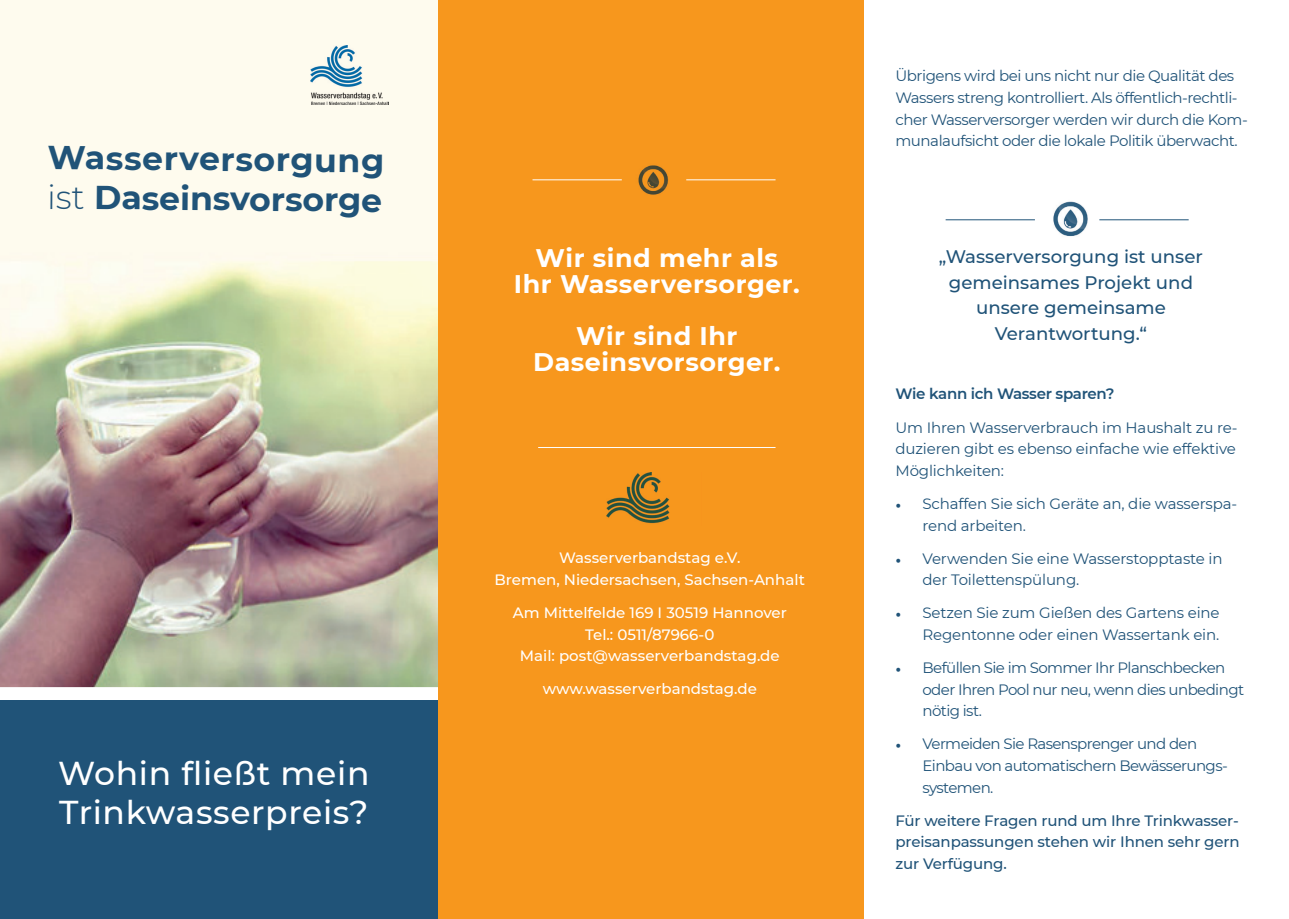
<style>
.page{position:relative;width:1289px;height:919px;background:#fff}
.page>*{position:absolute;margin:0;border:0;box-sizing:border-box;transform-origin:0 0}
.t1{font:700 33px/39.5px "Montserrat";color:#205378}
.t2{font:500 33px/39.6px "Montserrat";letter-spacing:.02em;color:#fff}
.t3{font:700 25.35px/26.1px "Montserrat";letter-spacing:.02em;color:#fff;text-align:center}
.t4{font:500 18.15px/25.3px "Montserrat";color:#205378;text-align:center}
.t5{font:15px/21.6px "Montserrat";letter-spacing:-.03em;color:#205378}
.t6{font:15px/21.6px "Montserrat";letter-spacing:-.01em;color:#205378}
.t7{font:500 15px/21.6px "Montserrat";color:#fff;text-align:center}
.t8{font:500 15px/21.6px "Montserrat";letter-spacing:-.01em;color:#205378;text-align:justify}
.t9{font:600 15px "Montserrat";letter-spacing:-.02em;color:#205378}
.s1{font-weight:300}
.s2{font-family:"Minion Pro"}
</style>
<div class="page">
<div style="left:0;top:701px;width:440px;height:217px;background:#205378"></div>
<img style="left:0;top:0;width:438px;height:687px">
<img style="left:310px;top:45px;width:78px;height:59px">
<div style="left:438px;top:0;width:425px;height:918px;background:#f7971d"></div>
<img style="left:638px;top:165px;width:31px;height:30px">
<hr style="left:538px;top:447px;width:237px;height:1px;background:#fff">
<hr style="left:532px;top:179px;width:90px;height:1px;background:#fff">
<hr style="left:686px;top:179px;width:89px;height:1px;background:#fff">
<img style="left:606px;top:472px;width:64px;height:52px">
<img style="left:1053px;top:201px;width:35px;height:36px">
<hr style="left:945px;top:219px;width:89px;height:1px;background:#205378">
<hr style="left:1099px;top:219px;width:89px;height:1px;background:#205378">
<h1 class="t1" style="left:48px;top:135px;width:338px;rotate:1deg">Wasserversorgung <span class="s1">ist</span> Daseinsvorsorge</h1>
<h1 class="t2" style="left:58px;top:752px;width:313px">Wohin fließt mein<br>Trinkwasserpreis?</h1>
<h2 class="t3" style="left:514px;top:243px;width:287px">Wir sind mehr als<br>Ihr Wasserversorger.</h2>
<h2 class="t3" style="left:533px;top:322px;width:249px">Wir sind Ihr<br>Daseinsvorsorger.</h2>
<p class="t7" style="left:494px;top:546px;width:312px">Wasserverbandstag e.V.<br>Bremen, Niedersachsen, Sachsen-Anhalt</p>
<p class="t7" style="left:513px;top:601px;width:275px">Am Mittelfelde 169 I 30519 Hannover<br>Tel.: 0511/87966-0<br>Mail: post@wasserverbandstag.de</p>
<p class="t7" style="left:542px;top:677px;width:216px">www.wasserverbandstag.de</p>
<p class="t5" style="left:895px;top:65px;width:354px">Übrigens wird bei uns nicht nur die Qualität des Wassers streng kontrolliert. Als öffentlich-rechtli&shy;cher Wasserversorger werden wir durch die Kom&shy;munalaufsicht oder die lokale Politik überwacht.</p>
<p class="t4" style="left:939px;top:243px;width:265px">„Wasserversorgung ist unser gemeinsames Projekt und unsere gemeinsame<br>Verantwortung.“</p>
<p class="t9" style="left:895px;top:383px;width:221px">Wie kann ich Wasser sparen?</p>
<p class="t5" style="left:895px;top:416px;width:343px;text-align:justify">Um Ihren Wasserverbrauch im Haushalt zu re&shy;duzieren gibt es ebenso einfache wie effektive Möglichkeiten:</p>
<p class="t6" style="left:922px;top:492px;width:316px;text-indent:-27px"><span class="s2">•</span> Schaffen Sie sich Geräte an, die wasserspa&shy;rend arbeiten.</p>
<p class="t6" style="left:922px;top:547px;width:301px;text-indent:-27px"><span class="s2">•</span> Verwenden Sie eine Wasserstopptaste in der Toilettenspülung.</p>
<p class="t6" style="left:895px;top:601px;width:326px;text-align:right"><span class="s2">•</span> Setzen Sie zum Gießen des Gartens eine<br>Regentonne oder einen Wassertank ein.</p>
<p class="t5" style="left:922px;top:656px;width:323px;text-indent:-27px"><span class="s2">•</span> Befüllen Sie im Sommer Ihr Planschbecken oder Ihren Pool nur neu, wenn dies unbedingt nötig ist.</p>
<p class="t5" style="left:922px;top:732px;width:307px;text-indent:-27px"><span class="s2">•</span> Vermeiden Sie Rasensprenger und den<br>Einbau von automatischern Bewässerungs&shy;systemen.</p>
<p class="t8" style="left:895px;top:808px;width:345px">Für weitere Fragen rund um Ihre Trinkwasser&shy;preisanpassungen stehen wir Ihnen sehr gern zur Verfügung.</p>
</div>
